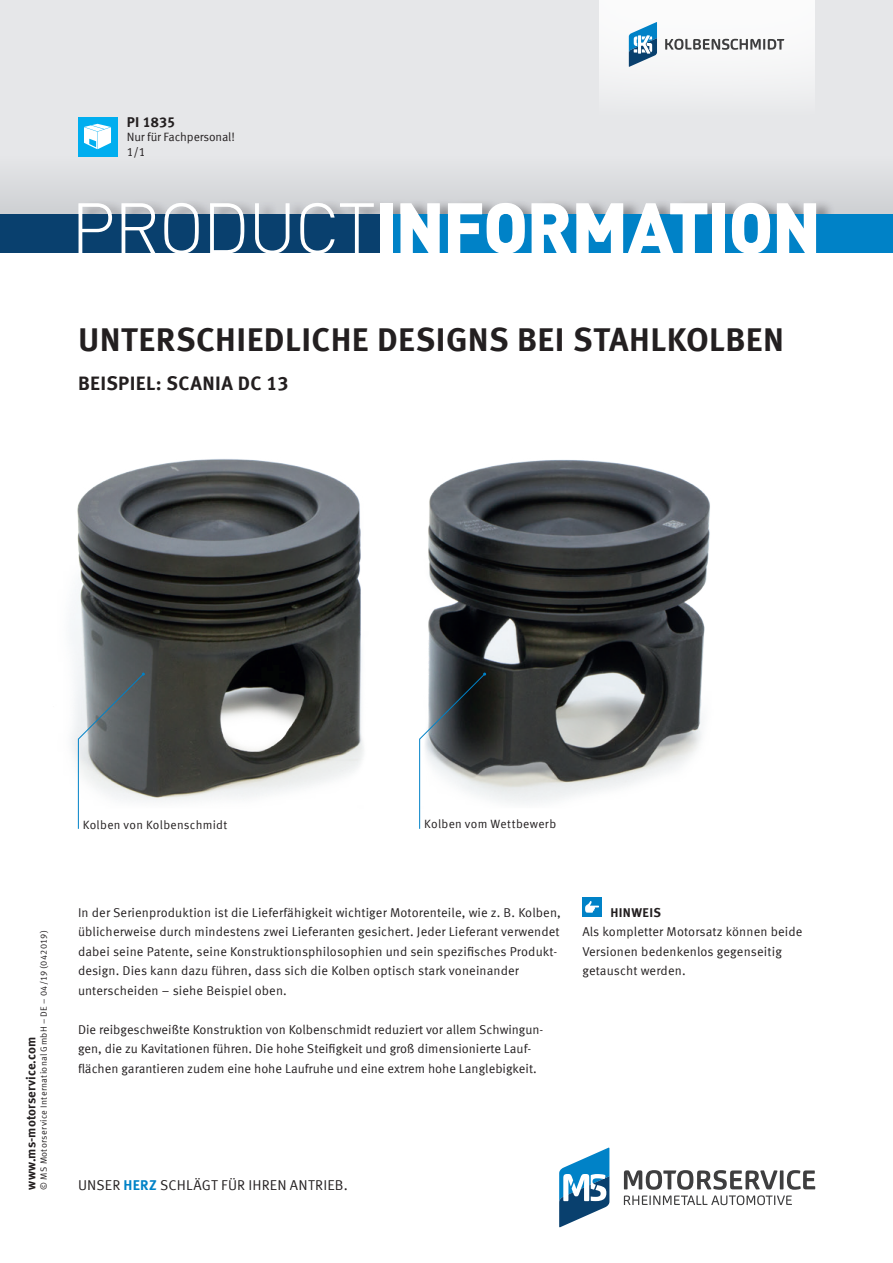
<style>
.page{position:relative;width:893px;height:1263px;background:#fff}
.page>*{position:absolute;margin:0;border:0;box-sizing:border-box;transform-origin:0 0}
.t1{font:900 70.5px "DIN Pro";letter-spacing:-.025em;color:#fff}
.t2{font:700 33px "Meta Offc Pro";letter-spacing:.015em;color:#231f20}
.t3{font:700 19.5px "Meta Offc Pro";letter-spacing:.015em;color:#231f20}
.t4{font:14.25px "Meta Offc Pro Norm";letter-spacing:.015em;color:#231f20}
.t5{font:700 14.25px "Meta Offc Pro";letter-spacing:.005em;color:#231f20}
.t6{font:12.75px/19.5px "Meta Offc Pro Norm";letter-spacing:.005em;color:#231f20}
.t7{font:700 12.75px "Meta Offc Pro";letter-spacing:.01em;color:#231f20}
.t8{font:700 12.75px "Meta Offc Pro";letter-spacing:.03em;color:#231f20}
.t9{font:12px "Meta Offc Pro Norm";letter-spacing:.02em;color:#231f20}
.t10{font:12px "Meta Offc Pro Norm";letter-spacing:-.01em;color:#231f20}
.t11{font:9px "Meta Offc Pro Norm";letter-spacing:.03em;color:#231f20}
.s1{font-weight:300}
.s2{font-family:"Meta Offc Pro";font-weight:700;color:#0082c7}
</style>
<div class="page">
<div style="left:0;top:0;width:893px;height:224px;background:#e6e7e9"></div>
<svg style="left:559px;top:1147px;width:50px;height:80px"></svg>
<svg style="left:624px;top:1170px;width:191px;height:35px"></svg>
<div style="left:0;top:156px;width:893px;height:58px;background:#dcdee0"></div>
<div style="left:80px;top:198px;width:756px;height:16px;background:#231f20;opacity:.4"></div>
<div style="left:78px;top:117px;width:39px;height:39px;background:#00aeef"></div>
<svg style="left:84px;top:124px;width:27px;height:25px"></svg>
<div style="left:0;top:214px;width:893px;height:39px;background:#09406e"></div>
<div style="left:386px;top:214px;width:507px;height:39px;background:#0082c7"></div>
<div style="left:600px;top:0;width:214px;height:117px;background:linear-gradient(to right,#f3f4f4,#f5f5f6)"></div>
<svg style="left:629px;top:22px;width:28px;height:45px"></svg>
<svg style="left:665px;top:39px;width:119px;height:11px"></svg>
<div style="left:582px;top:897px;width:20px;height:20px;background:#0082c7"></div>
<svg style="left:585px;top:901px;width:14px;height:12px"></svg>
<img style="left:71px;top:459px;width:639px;height:349px">
<svg style="left:78px;top:673px;width:67px;height:156px"></svg>
<svg style="left:419px;top:673px;width:67px;height:156px"></svg>
<p class="t5" style="left:127px;top:111px;width:50px">PI 1835</p>
<p class="t10" style="left:127px;top:128px;width:110px">Nur für Fachpersonal!</p>
<p class="t9" style="left:127px;top:143px;width:20px">1/1</p>
<h1 class="t1" style="left:71px;top:172px;width:752px"><span class="s1">PRODUCT</span>INFORMATION</h1>
<h2 class="t2" style="left:78px;top:314px;width:708px">UNTERSCHIEDLICHE DESIGNS BEI STAHLKOLBEN</h2>
<h3 class="t3" style="left:78px;top:368px;width:212px">BEISPIEL: SCANIA DC 13</h3>
<p class="t9" style="left:83px;top:816px;width:146px">Kolben von Kolbenschmidt</p>
<p class="t9" style="left:424px;top:815px;width:134px">Kolben vom Wettbewerb</p>
<p class="t11" style="left:37px;top:1189px;width:261px;rotate:-90deg">© MS Motorservice International GmbH – DE – 04/19 (042019)</p>
<p class="t7" style="left:21px;top:1189px;width:154px;rotate:-90deg">www.ms-motorservice.com</p>
<p class="t6" style="left:78px;top:902px;width:484px">In der Serienproduktion ist die Lieferfähigkeit wichtiger Motorenteile, wie z. B. Kolben, üblicherweise durch mindestens zwei Lieferanten gesichert. Jeder Lieferant verwendet dabei seine Patente, seine Konstruktionsphilosophien und sein spezifisches Produkt&shy;design. Dies kann dazu führen, dass sich die Kolben optisch stark voneinander unterscheiden – siehe Beispiel oben.</p>
<p class="t6" style="left:78px;top:1018px;width:467px">Die reibgeschweißte Konstruktion von Kolbenschmidt reduziert vor allem Schwingun&shy;gen, die zu Kavitationen führen. Die hohe Steifigkeit und groß dimensionierte Lauf&shy;flächen garantieren zudem eine hohe Laufruhe und eine extrem hohe Langlebigkeit.</p>
<p class="t8" style="left:610px;top:902px;width:52px">HINWEIS</p>
<p class="t6" style="left:582px;top:921px;width:222px">Als kompletter Motorsatz können beide<br>Versionen bedenkenlos gegenseitig getauscht werden.</p>
<p class="t4" style="left:78px;top:1174px;width:271px">UNSER <span class="s2">HERZ</span> SCHLÄGT FÜR IHREN ANTRIEB.</p>
</div>
